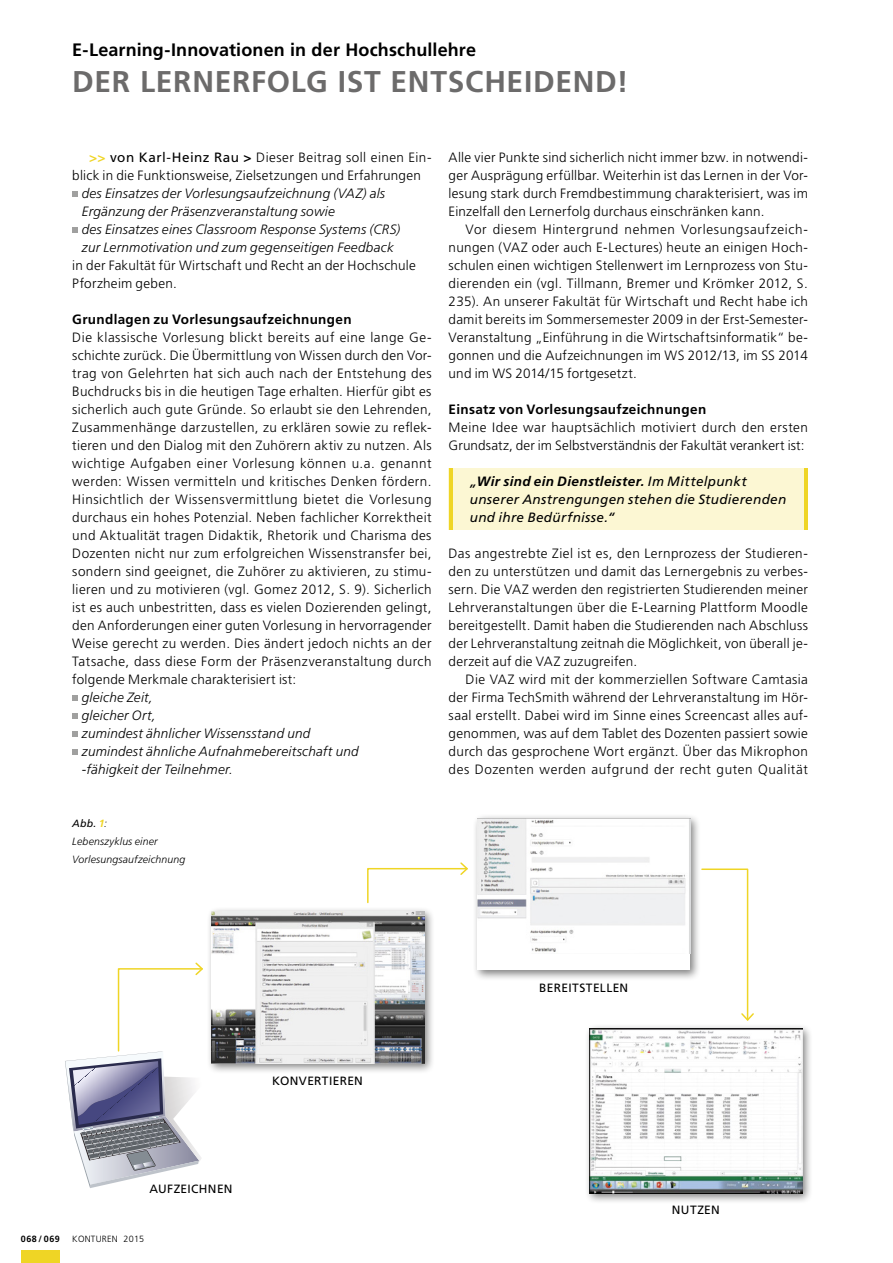
<style>
.page{position:relative;width:893px;height:1263px;background:#fff}
.page>*{position:absolute;margin:0;border:0;box-sizing:border-box;transform-origin:0 0}
.t1{font:700 30px "Frutiger LT";letter-spacing:.025em;color:#6c6b6b}
.t2{font:700 18px "Frutiger LT";letter-spacing:.005em;color:#000}
.t3{font:300 13.5px/18px "Frutiger LT";letter-spacing:.02em;color:#000;text-align:justify}
.t4{font:italic 300 13.5px/18px "Frutiger LT";letter-spacing:.02em;color:#000}
.t5{font:italic 13.5px/18px "Frutiger LT";letter-spacing:.025em;color:#000}
.t6{font:700 13.5px "Frutiger LT";letter-spacing:.025em;color:#000}
.t7{font:12px "Frutiger LT";letter-spacing:.03em;color:#000}
.t8{font:italic 300 10.5px/18px "Frutiger LT";letter-spacing:.015em;color:#000}
.t9{font:300 9px "Frutiger LT";letter-spacing:.025em;color:#000}
.t10{font:700 9px "Frutiger LT";letter-spacing:.05em;color:#000}
.s1{font-weight:700;color:#efd525}
.s2{font-weight:400}
.s3{font-weight:700}
</style>
<div class="page">
<div style="left:21px;top:1250px;width:39px;height:13px;background:#efd525"></div>
<div style="left:206px;top:906px;width:229px;height:168px;background:#000;opacity:.5"></div>
<img style="left:211px;top:911px;width:213px;height:152px">
<div style="left:472px;top:813px;width:230px;height:169px;background:#000;opacity:.5"></div>
<div style="left:477px;top:818px;width:213px;height:152px;background:#fff"></div>
<img style="left:477px;top:818px;width:213px;height:135px">
<div style="left:584px;top:1023px;width:230px;height:181px;background:#000;opacity:.5"></div>
<img style="left:589px;top:1028px;width:213px;height:165px">
<div style="left:449px;top:468px;width:359px;height:62px;background:#fcf7d3"></div>
<hr style="left:449px;top:468px;width:3px;height:62px;background:#efd525">
<hr style="left:804px;top:468px;width:4px;height:62px;background:#efd525">
<svg style="left:72px;top:191px;width:6px;height:5px"></svg>
<svg style="left:72px;top:227px;width:6px;height:5px"></svg>
<svg style="left:72px;top:695px;width:6px;height:5px"></svg>
<svg style="left:72px;top:713px;width:6px;height:5px"></svg>
<svg style="left:72px;top:731px;width:6px;height:5px"></svg>
<svg style="left:72px;top:749px;width:6px;height:5px"></svg>
<svg style="left:65px;top:961px;width:143px;height:227px"></svg>
<svg style="left:367px;top:862px;width:101px;height:42px"></svg>
<svg style="left:700px;top:868px;width:54px;height:153px"></svg>
<h2 class="t2" style="left:72px;top:39px;width:405px">E-Learning-Innovationen in der Hochschullehre</h2>
<h1 class="t1" style="left:72px;top:64px;width:558px">DER LERNERFOLG IST ENTSCHEIDEND!</h1>
<p class="t3" style="left:72px;top:149px;width:361px;text-indent:17px"><span class="s1">&gt;&gt;</span> <span class="s2">von Karl-Heinz Rau</span> <span class="s3">&gt;</span> Dieser Beitrag soll einen Ein&shy;blick in die Funktionsweise, Zielsetzungen und Erfahrungen</p>
<p class="t4" style="left:82px;top:184px;width:320px">des Einsatzes der Vorlesungsaufzeichnung (VAZ) als Ergänzung der Präsenzveranstaltung sowie<br>des Einsatzes eines Classroom Response Systems (CRS) zur Lernmotivation und zum gegenseitigen Feedback</p>
<p class="t3" style="left:72px;top:257px;width:345px">in der Fakultät für Wirtschaft und Recht an der Hochschule<br>Pforzheim geben.</p>
<p class="t6" style="left:72px;top:311px;width:281px">Grundlagen zu Vorlesungsaufzeichnungen</p>
<p class="t3" style="left:72px;top:329px;width:361px">Die klassische Vorlesung blickt bereits auf eine lange Ge&shy;schichte zurück. Die Übermittlung von Wissen durch den Vor&shy;trag von Gelehrten hat sich auch nach der Entstehung des Buchdrucks bis in die heutigen Tage erhalten. Hierfür gibt es sicherlich auch gute Gründe. So erlaubt sie den Lehrenden, Zusammenhänge darzustellen, zu erklären sowie zu reflek&shy;tieren und den Dialog mit den Zuhörern aktiv zu nutzen. Als wichtige Aufgaben einer Vorlesung können u.a. genannt werden: Wissen vermitteln und kritisches Denken fördern.<br>Hinsichtlich der Wissensvermittlung bietet die Vorlesung durchaus ein hohes Potenzial. Neben fachlicher Korrektheit und Aktualität tragen Didaktik, Rhetorik und Charisma des Dozenten nicht nur zum erfolgreichen Wissenstransfer bei, sondern sind geeignet, die Zuhörer zu aktivieren, zu stimu&shy;lieren und zu motivieren (vgl. Gomez 2012, S. 9). Sicherlich ist es auch unbestritten, dass es vielen Dozierenden gelingt, den Anforderungen einer guten Vorlesung in hervorragender Weise gerecht zu werden. Dies ändert jedoch nichts an der Tatsache, dass diese Form der Präsenzveranstaltung durch folgende Merkmale charakterisiert ist:</p>
<p class="t4" style="left:82px;top:688px;width:278px">gleiche Zeit,<br>gleicher Ort,<br>zumindest ähnlicher Wissensstand und zumindest ähnliche Aufnahmebereitschaft und -fähigkeit der Teilnehmer.</p>
<p class="t8" style="left:72px;top:814px;width:115px"><span class="s2">Abb.</span> <span class="s1">1</span>:<br>Lebenszyklus einer<br>Vorlesungsaufzeichnung</p>
<p class="t3" style="left:449px;top:149px;width:361px">Alle vier Punkte sind sicherlich nicht immer bzw. in notwendi&shy;ger Ausprägung erfüllbar. Weiterhin ist das Lernen in der Vor&shy;lesung stark durch Fremdbestimmung charakterisiert, was im Einzelfall den Lernerfolg durchaus einschränken kann.</p>
<p class="t3" style="left:449px;top:221px;width:361px;text-indent:17px">Vor diesem Hintergrund nehmen Vorlesungsaufzeich&shy;nungen (VAZ oder auch E-Lectures) heute an einigen Hoch&shy;schulen einen wichtigen Stellenwert im Lernprozess von Stu&shy;dierenden ein (vgl. Tillmann, Bremer und Krömker 2012, S.<br>235). An unserer Fakultät für Wirtschaft und Recht habe ich damit bereits im Sommersemester 2009 in der Erst-Semester-Veranstaltung „Einführung in die Wirtschaftsinformatik“ be&shy;gonnen und die Aufzeichnungen im WS 2012/13, im SS 2014 und im WS 2014/15 fortgesetzt.</p>
<p class="t6" style="left:449px;top:401px;width:259px">Einsatz von Vorlesungsaufzeichnungen</p>
<p class="t3" style="left:449px;top:418px;width:361px">Meine Idee war hauptsächlich motiviert durch den ersten<br>Grundsatz, der im Selbstverständnis der Fakultät verankert ist:</p>
<p class="t5" style="left:470px;top:472px;width:318px">„<span class="s3">Wir sind ein Dienstleister.</span> Im Mittelpunkt unserer Anstrengungen stehen die Studierenden und ihre Bedürfnisse.“</p>
<p class="t3" style="left:449px;top:544px;width:361px">Das angestrebte Ziel ist es, den Lernprozess der Studieren&shy;den zu unterstützen und damit das Lernergebnis zu verbes&shy;sern. Die VAZ werden den registrierten Studierenden meiner Lehrveranstaltungen über die E-Learning Plattform Moodle bereitgestellt. Damit haben die Studierenden nach Abschluss der Lehrveranstaltung zeitnah die Möglichkeit, von überall je&shy;derzeit auf die VAZ zuzugreifen.</p>
<p class="t3" style="left:449px;top:670px;width:361px;text-indent:17px">Die VAZ wird mit der kommerziellen Software Camtasia der Firma TechSmith während der Lehrveranstaltung im Hör&shy;saal erstellt. Dabei wird im Sinne eines Screencast alles auf&shy;genommen, was auf dem Tablet des Dozenten passiert sowie durch das gesprochene Wort ergänzt. Über das Mikrophon des Dozenten werden aufgrund der recht guten Qualität</p>
<p class="t7" style="left:149px;top:1181px;width:85px">AUFZEICHNEN</p>
<p class="t10" style="left:21px;top:1234px;width:40px">068 / 069</p>
<p class="t9" style="left:72px;top:1234px;width:73px">KONTUREN 2015</p>
<p class="t7" style="left:272px;top:1074px;width:92px">KONVERTIEREN</p>
<p class="t7" style="left:539px;top:981px;width:90px">BEREITSTELLEN</p>
<p class="t7" style="left:672px;top:1203px;width:49px">NUTZEN</p>
</div>
